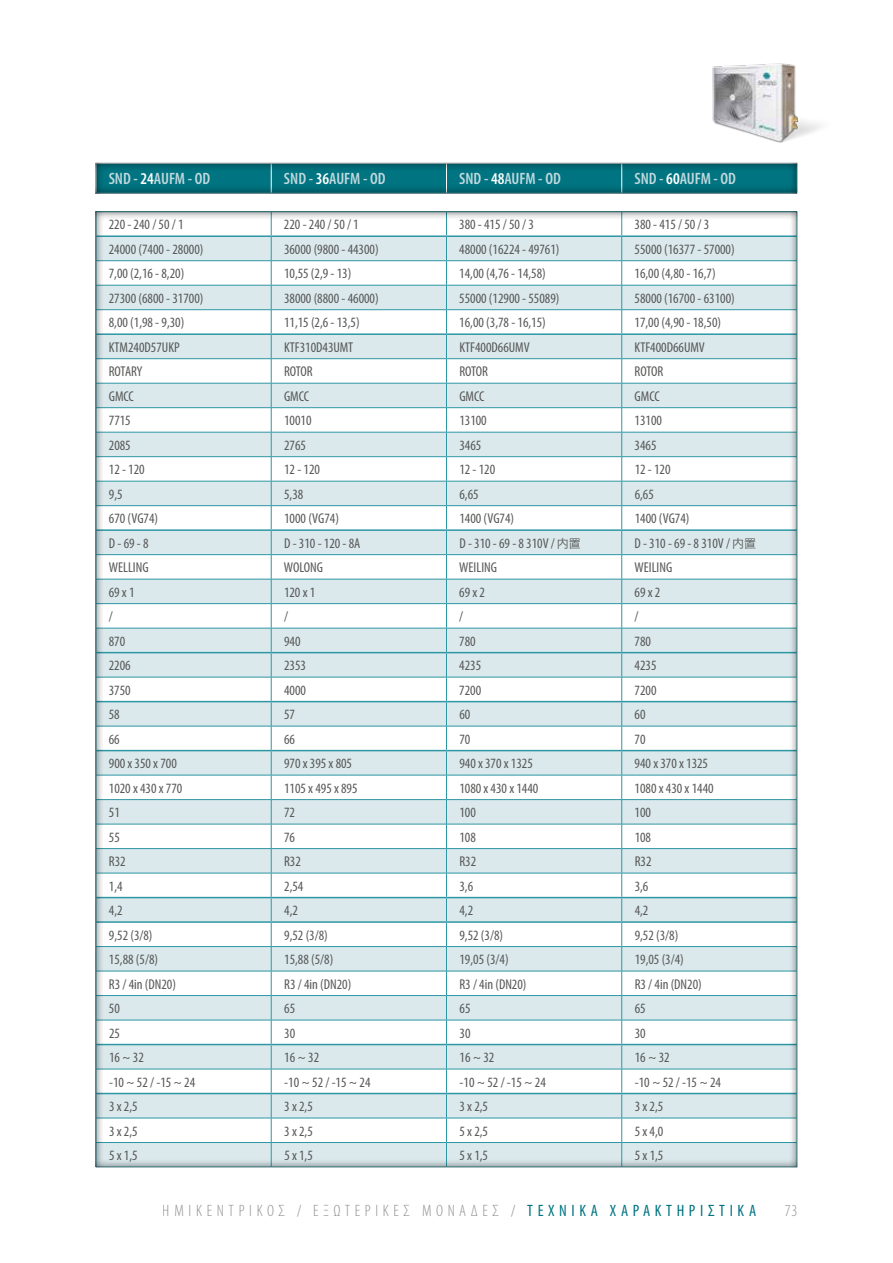
<style>
.page{position:relative;width:893px;height:1263px;background:#fff}
.page>*{position:absolute;margin:0;border:0;box-sizing:border-box;transform-origin:0 0}
.t1{font:300 condensed 16.5px "Myriad Pro";letter-spacing:.28em;color:#929292}
.t2{font:600 condensed 16.5px "Myriad Pro";color:#c0d9de}
.t3{font:condensed 14.25px "Myriad Pro";color:#575756}
.s1{color:#fff}
.s2{font-family:"Hira Kaku Pro W3";font-stretch:normal;font-size:12px}
.s3{font-weight:400;color:#007481}
</style>
<div class="page">
<div style="left:93px;top:162px;width:736px;height:39px;background:#000;opacity:.75"></div>
<div style="left:93px;top:211px;width:736px;height:962px;background:#000;opacity:.75"></div>
<img style="left:712px;top:63px;width:110px;height:80px">
<p class="t2" style="left:109px;top:170px;width:103px">SND - <span class="s1">24</span>AUFM - OD</p>
<p class="t2" style="left:284px;top:170px;width:103px">SND - <span class="s1">36</span>AUFM - OD</p>
<p class="t2" style="left:459px;top:170px;width:103px">SND - <span class="s1">48</span>AUFM - OD</p>
<p class="t2" style="left:634px;top:170px;width:103px">SND - <span class="s1">60</span>AUFM - OD</p>
<p class="t3" style="left:109px;top:216px;width:76px">220 - 240 / 50 / 1</p>
<p class="t3" style="left:284px;top:216px;width:76px">220 - 240 / 50 / 1</p>
<p class="t3" style="left:459px;top:216px;width:76px">380 - 415 / 50 / 3</p>
<p class="t3" style="left:634px;top:216px;width:76px">380 - 415 / 50 / 3</p>
<p class="t3" style="left:109px;top:240px;width:96px">24000 (7400 - 28000)</p>
<p class="t3" style="left:284px;top:240px;width:96px">36000 (9800 - 44300)</p>
<p class="t3" style="left:459px;top:240px;width:102px">48000 (16224 - 49761)</p>
<p class="t3" style="left:634px;top:240px;width:102px">55000 (16377 - 57000)</p>
<p class="t3" style="left:109px;top:265px;width:77px">7,00 (2,16 - 8,20)</p>
<p class="t3" style="left:284px;top:265px;width:69px">10,55 (2,9 - 13)</p>
<p class="t3" style="left:459px;top:265px;width:88px">14,00 (4,76 - 14,58)</p>
<p class="t3" style="left:634px;top:265px;width:83px">16,00 (4,80 - 16,7)</p>
<p class="t3" style="left:109px;top:289px;width:96px">27300 (6800 - 31700)</p>
<p class="t3" style="left:284px;top:289px;width:96px">38000 (8800 - 46000)</p>
<p class="t3" style="left:459px;top:289px;width:102px">55000 (12900 - 55089)</p>
<p class="t3" style="left:635px;top:289px;width:102px">58000 (16700 - 63100)</p>
<p class="t3" style="left:109px;top:314px;width:77px">8,00 (1,98 - 9,30)</p>
<p class="t3" style="left:284px;top:314px;width:77px">11,15 (2,6 - 13,5)</p>
<p class="t3" style="left:459px;top:314px;width:88px">16,00 (3,78 - 16,15)</p>
<p class="t3" style="left:635px;top:314px;width:88px">17,00 (4,90 - 18,50)</p>
<p class="t3" style="left:109px;top:338px;width:73px">KTM240D57UKP</p>
<p class="t3" style="left:284px;top:338px;width:71px">KTF310D43UMT</p>
<p class="t3" style="left:459px;top:338px;width:72px">KTF400D66UMV</p>
<p class="t3" style="left:635px;top:338px;width:72px">KTF400D66UMV</p>
<p class="t3" style="left:109px;top:363px;width:35px">ROTARY</p>
<p class="t3" style="left:284px;top:363px;width:30px">ROTOR</p>
<p class="t3" style="left:459px;top:363px;width:30px">ROTOR</p>
<p class="t3" style="left:635px;top:363px;width:30px">ROTOR</p>
<p class="t3" style="left:109px;top:387px;width:27px">GMCC</p>
<p class="t3" style="left:284px;top:387px;width:27px">GMCC</p>
<p class="t3" style="left:459px;top:387px;width:27px">GMCC</p>
<p class="t3" style="left:635px;top:387px;width:27px">GMCC</p>
<p class="t3" style="left:109px;top:412px;width:23px">7715</p>
<p class="t3" style="left:284px;top:412px;width:29px">10010</p>
<p class="t3" style="left:459px;top:412px;width:29px">13100</p>
<p class="t3" style="left:635px;top:412px;width:29px">13100</p>
<p class="t3" style="left:109px;top:436px;width:23px">2085</p>
<p class="t3" style="left:284px;top:436px;width:23px">2765</p>
<p class="t3" style="left:459px;top:436px;width:23px">3465</p>
<p class="t3" style="left:635px;top:436px;width:23px">3465</p>
<p class="t3" style="left:109px;top:461px;width:37px">12 - 120</p>
<p class="t3" style="left:284px;top:461px;width:37px">12 - 120</p>
<p class="t3" style="left:459px;top:461px;width:37px">12 - 120</p>
<p class="t3" style="left:635px;top:461px;width:37px">12 - 120</p>
<p class="t3" style="left:109px;top:485px;width:15px">9,5</p>
<p class="t3" style="left:284px;top:485px;width:21px">5,38</p>
<p class="t3" style="left:459px;top:485px;width:21px">6,65</p>
<p class="t3" style="left:635px;top:485px;width:21px">6,65</p>
<p class="t3" style="left:109px;top:510px;width:51px">670 (VG74)</p>
<p class="t3" style="left:284px;top:510px;width:56px">1000 (VG74)</p>
<p class="t3" style="left:459px;top:510px;width:56px">1400 (VG74)</p>
<p class="t3" style="left:635px;top:510px;width:56px">1400 (VG74)</p>
<p class="t3" style="left:109px;top:534px;width:41px">D - 69 - 8</p>
<p class="t3" style="left:284px;top:534px;width:78px">D - 310 - 120 - 8A</p>
<p class="t3" style="left:459px;top:534px;width:123px">D - 310 - 69 - 8 310V / <span class="s2">内置</span></p>
<p class="t3" style="left:634px;top:534px;width:123px">D - 310 - 69 - 8 310V / <span class="s2">内置</span></p>
<p class="t3" style="left:109px;top:559px;width:41px">WELLING</p>
<p class="t3" style="left:284px;top:559px;width:41px">WOLONG</p>
<p class="t3" style="left:459px;top:559px;width:39px">WEILING</p>
<p class="t3" style="left:634px;top:559px;width:39px">WEILING</p>
<p class="t3" style="left:109px;top:583px;width:27px">69 x 1</p>
<p class="t3" style="left:284px;top:583px;width:33px">120 x 1</p>
<p class="t3" style="left:459px;top:583px;width:27px">69 x 2</p>
<p class="t3" style="left:634px;top:583px;width:27px">69 x 2</p>
<p class="t3" style="left:109px;top:608px;width:6px">/</p>
<p class="t3" style="left:284px;top:608px;width:6px">/</p>
<p class="t3" style="left:459px;top:608px;width:6px">/</p>
<p class="t3" style="left:634px;top:608px;width:6px">/</p>
<p class="t3" style="left:109px;top:632px;width:18px">870</p>
<p class="t3" style="left:284px;top:632px;width:18px">940</p>
<p class="t3" style="left:459px;top:632px;width:18px">780</p>
<p class="t3" style="left:635px;top:632px;width:18px">780</p>
<p class="t3" style="left:109px;top:657px;width:23px">2206</p>
<p class="t3" style="left:284px;top:657px;width:23px">2353</p>
<p class="t3" style="left:459px;top:657px;width:23px">4235</p>
<p class="t3" style="left:635px;top:657px;width:23px">4235</p>
<p class="t3" style="left:109px;top:681px;width:23px">3750</p>
<p class="t3" style="left:284px;top:681px;width:23px">4000</p>
<p class="t3" style="left:459px;top:681px;width:23px">7200</p>
<p class="t3" style="left:635px;top:681px;width:23px">7200</p>
<p class="t3" style="left:109px;top:706px;width:12px">58</p>
<p class="t3" style="left:284px;top:706px;width:12px">57</p>
<p class="t3" style="left:459px;top:706px;width:12px">60</p>
<p class="t3" style="left:635px;top:706px;width:12px">60</p>
<p class="t3" style="left:109px;top:730px;width:12px">66</p>
<p class="t3" style="left:284px;top:730px;width:12px">66</p>
<p class="t3" style="left:459px;top:730px;width:12px">70</p>
<p class="t3" style="left:635px;top:730px;width:12px">70</p>
<p class="t3" style="left:109px;top:755px;width:70px">900 x 350 x 700</p>
<p class="t3" style="left:284px;top:755px;width:70px">970 x 395 x 805</p>
<p class="t3" style="left:459px;top:755px;width:75px">940 x 370 x 1325</p>
<p class="t3" style="left:635px;top:755px;width:75px">940 x 370 x 1325</p>
<p class="t3" style="left:109px;top:779px;width:75px">1020 x 430 x 770</p>
<p class="t3" style="left:284px;top:779px;width:75px">1105 x 495 x 895</p>
<p class="t3" style="left:459px;top:779px;width:80px">1080 x 430 x 1440</p>
<p class="t3" style="left:635px;top:779px;width:80px">1080 x 430 x 1440</p>
<p class="t3" style="left:109px;top:804px;width:12px">51</p>
<p class="t3" style="left:284px;top:804px;width:12px">72</p>
<p class="t3" style="left:459px;top:804px;width:18px">100</p>
<p class="t3" style="left:635px;top:804px;width:18px">100</p>
<p class="t3" style="left:109px;top:828px;width:12px">55</p>
<p class="t3" style="left:284px;top:828px;width:12px">76</p>
<p class="t3" style="left:459px;top:828px;width:18px">108</p>
<p class="t3" style="left:635px;top:828px;width:18px">108</p>
<p class="t3" style="left:109px;top:853px;width:18px">R32</p>
<p class="t3" style="left:284px;top:853px;width:18px">R32</p>
<p class="t3" style="left:459px;top:853px;width:18px">R32</p>
<p class="t3" style="left:635px;top:853px;width:18px">R32</p>
<p class="t3" style="left:109px;top:877px;width:15px">1,4</p>
<p class="t3" style="left:284px;top:877px;width:21px">2,54</p>
<p class="t3" style="left:459px;top:877px;width:15px">3,6</p>
<p class="t3" style="left:635px;top:877px;width:15px">3,6</p>
<p class="t3" style="left:109px;top:902px;width:15px">4,2</p>
<p class="t3" style="left:284px;top:902px;width:15px">4,2</p>
<p class="t3" style="left:459px;top:902px;width:15px">4,2</p>
<p class="t3" style="left:635px;top:902px;width:15px">4,2</p>
<p class="t3" style="left:109px;top:926px;width:45px">9,52 (3/8)</p>
<p class="t3" style="left:284px;top:926px;width:45px">9,52 (3/8)</p>
<p class="t3" style="left:459px;top:926px;width:45px">9,52 (3/8)</p>
<p class="t3" style="left:635px;top:926px;width:45px">9,52 (3/8)</p>
<p class="t3" style="left:109px;top:951px;width:51px">15,88 (5/8)</p>
<p class="t3" style="left:284px;top:951px;width:51px">15,88 (5/8)</p>
<p class="t3" style="left:459px;top:951px;width:51px">19,05 (3/4)</p>
<p class="t3" style="left:635px;top:951px;width:51px">19,05 (3/4)</p>
<p class="t3" style="left:109px;top:975px;width:69px">R3 / 4in (DN20)</p>
<p class="t3" style="left:284px;top:975px;width:69px">R3 / 4in (DN20)</p>
<p class="t3" style="left:459px;top:975px;width:69px">R3 / 4in (DN20)</p>
<p class="t3" style="left:635px;top:975px;width:69px">R3 / 4in (DN20)</p>
<p class="t3" style="left:109px;top:1000px;width:12px">50</p>
<p class="t3" style="left:284px;top:1000px;width:12px">65</p>
<p class="t3" style="left:459px;top:1000px;width:12px">65</p>
<p class="t3" style="left:635px;top:1000px;width:12px">65</p>
<p class="t3" style="left:109px;top:1024px;width:12px">25</p>
<p class="t3" style="left:284px;top:1024px;width:12px">30</p>
<p class="t3" style="left:459px;top:1024px;width:12px">30</p>
<p class="t3" style="left:635px;top:1024px;width:12px">30</p>
<p class="t3" style="left:109px;top:1049px;width:36px">16 ~ 32</p>
<p class="t3" style="left:284px;top:1049px;width:36px">16 ~ 32</p>
<p class="t3" style="left:460px;top:1049px;width:36px">16 ~ 32</p>
<p class="t3" style="left:635px;top:1049px;width:36px">16 ~ 32</p>
<p class="t3" style="left:109px;top:1073px;width:88px">-10 ~ 52 / -15 ~ 24</p>
<p class="t3" style="left:284px;top:1073px;width:88px">-10 ~ 52 / -15 ~ 24</p>
<p class="t3" style="left:460px;top:1073px;width:88px">-10 ~ 52 / -15 ~ 24</p>
<p class="t3" style="left:635px;top:1073px;width:88px">-10 ~ 52 / -15 ~ 24</p>
<p class="t3" style="left:109px;top:1098px;width:30px">3 x 2,5</p>
<p class="t3" style="left:284px;top:1098px;width:30px">3 x 2,5</p>
<p class="t3" style="left:460px;top:1098px;width:30px">3 x 2,5</p>
<p class="t3" style="left:635px;top:1098px;width:30px">3 x 2,5</p>
<p class="t3" style="left:109px;top:1122px;width:30px">3 x 2,5</p>
<p class="t3" style="left:284px;top:1122px;width:30px">3 x 2,5</p>
<p class="t3" style="left:460px;top:1122px;width:30px">5 x 2,5</p>
<p class="t3" style="left:635px;top:1122px;width:30px">5 x 4,0</p>
<p class="t3" style="left:109px;top:1147px;width:30px">5 x 1,5</p>
<p class="t3" style="left:284px;top:1147px;width:30px">5 x 1,5</p>
<p class="t3" style="left:460px;top:1147px;width:30px">5 x 1,5</p>
<p class="t3" style="left:635px;top:1147px;width:30px">5 x 1,5</p>
<p class="t1" style="left:163px;top:1202px;width:595px">ΗΜΙΚΕΝΤΡΙΚΟΣ / ΕΞΩΤΕΡΙΚΕΣ ΜΟΝΑΔΕΣ / <span class="s3">ΤΕΧΝΙΚΑ ΧΑΡΑΚΤΗΡΙΣΤΙΚΑ</span></p>
<p class="t1" style="left:785px;top:1202px;width:14px">73</p>
</div>
